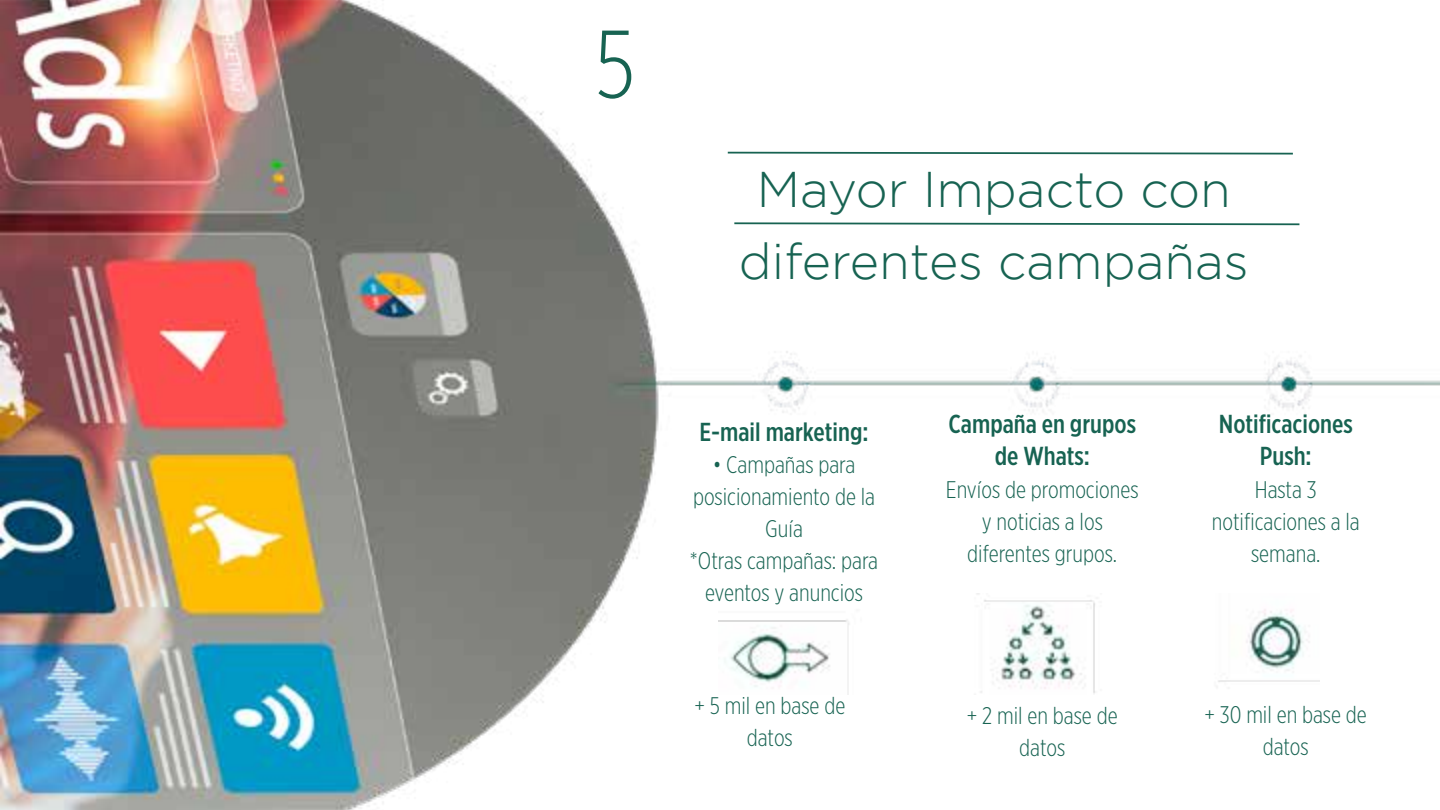
<style>
.page{position:relative;width:1440px;height:810px;background:#fff}
.page>*{position:absolute;margin:0;border:0;box-sizing:border-box;transform-origin:0 0}
.t1{font:300 96px "Gotham X Narrow";color:#176352}
.t2{font:300 50px/72px "Gotham";color:#176352;text-align:center}
.t3{font:500 26px/32px "Gotham X Narrow";color:#176352;text-align:center}
.t4{font:300 24px/32px "Gotham X Narrow";color:#176352;text-align:center}
</style>
<div class="page">
<img style="left:0;top:0;width:1440px;height:810px">
<img style="left:719px;top:594px;width:601px;height:100px">
<svg style="left:733px;top:221px;width:568px;height:5px"></svg>
<svg style="left:726px;top:151px;width:569px;height:4px"></svg>
<h1 class="t1" style="left:595px;top:8px;width:42px">5</h1>
<h2 class="t2" style="left:739px;top:152px;width:511px">Mayor Impacto con diferentes campañas</h2>
<p class="t3" style="left:700px;top:415px;width:170px">E-mail marketing:</p>
<p class="t4" style="left:690px;top:447px;width:190px">• Campañas para posicionamiento de la<br>Guía<br>*Otras campañas: para eventos y anuncios</p>
<p class="t3" style="left:949px;top:408px;width:189px">Campaña en grupos de Whats:</p>
<p class="t4" style="left:946px;top:472px;width:194px">Envíos de promociones y noticias a los diferentes grupos.</p>
<p class="t3" style="left:1219px;top:408px;width:135px">Notificaciones<br>Push:</p>
<p class="t4" style="left:1212px;top:472px;width:150px">Hasta 3 notificaciones a la semana.</p>
<p class="t4" style="left:694px;top:689px;width:152px">+ 5 mil en base de datos</p>
<p class="t4" style="left:967px;top:699px;width:152px">+ 2 mil en base de datos</p>
<p class="t4" style="left:1205px;top:697px;width:164px">+ 30 mil en base de datos</p>
</div>
